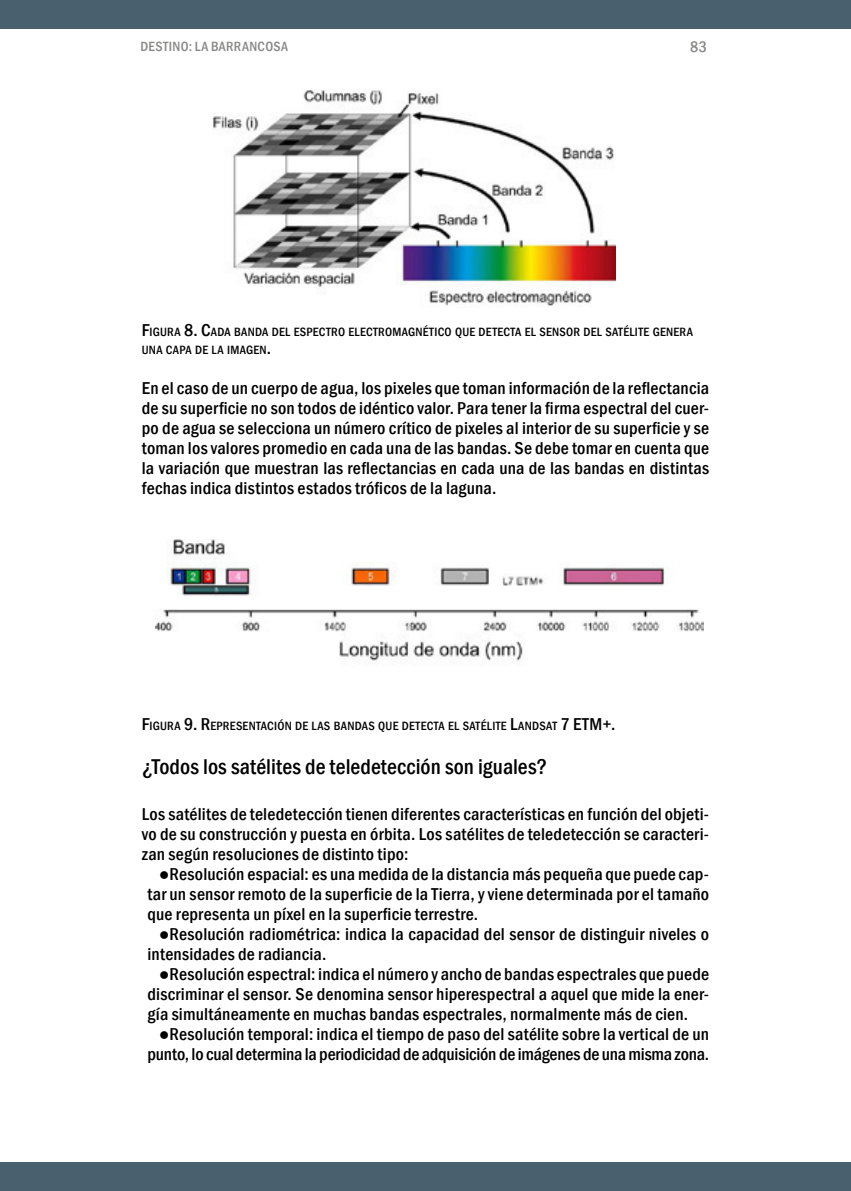
<style>
.page{position:relative;width:851px;height:1191px;background:#fff}
.page>*{position:absolute;margin:0;border:0;box-sizing:border-box;transform-origin:0 0}
.t1{font:500 condensed 22px "Franklin Gothic";letter-spacing:.005em;color:#000}
.t2{font:500 condensed 17.6px/20px "Franklin Gothic";letter-spacing:.01em;color:#000;text-align:justify}
.t3{font:500 condensed 15.6px "Franklin Gothic";color:#878786}
.t4{font:500 condensed 13.8px "Franklin Gothic";letter-spacing:.025em;color:#878786}
.t5{font:500 condensed 12.4px/18px "Franklin Gothic";letter-spacing:.02em;color:#000}
.s1{font-size:17.6px}
</style>
<div class="page">
<img style="left:213px;top:90px;width:402px;height:216px">
<img style="left:155px;top:539px;width:548px;height:123px">
<div style="left:0;top:0;width:850px;height:28px;background:#49606e"></div>
<div style="left:0;top:1162px;width:850px;height:29px;background:#49606e"></div>
<p class="t4" style="left:140px;top:41px;width:149px">DESTINO: LA BARRANCOSA</p>
<p class="t3" style="left:690px;top:41px;width:18px">83</p>
<p class="t5" style="left:142px;top:323px;width:552px"><span class="s1">F</span>IGURA <span class="s1">8. C</span>ADA BANDA DEL ESPECTRO ELECTROMAGNÉTICO QUE DETECTA EL SENSOR DEL SATÉLITE GENERA<br>UNA CAPA DE LA IMAGEN<span class="s1">.</span></p>
<p class="t2" style="left:142px;top:378px;width:568px">En el caso de un cuerpo de agua, los pixeles que toman información de la reflectancia de su superficie no son todos de idéntico valor. Para tener la firma espectral del cuer&shy;po de agua se selecciona un número crítico de pixeles al interior de su superficie y se toman los valores promedio en cada una de las bandas. Se debe tomar en cuenta que la variación que muestran las reflectancias en cada una de las bandas en distintas fechas indica distintos estados tróficos de la laguna.</p>
<p class="t5" style="left:142px;top:717px;width:475px"><span class="s1">F</span>IGURA <span class="s1">9. R</span>EPRESENTACIÓN DE LAS BANDAS QUE DETECTA EL SATÉLITE <span class="s1">L</span>ANDSAT <span class="s1">7 ETM+.</span></p>
<p class="t1" style="left:142px;top:757px;width:407px">¿Todos los satélites de teledetección son iguales?</p>
<p class="t2" style="left:142px;top:804px;width:568px">Los satélites de teledetección tienen diferentes características en función del objeti&shy;vo de su construcción y puesta en órbita. Los satélites de teledetección se caracteri&shy;zan según resoluciones de distinto tipo:</p>
<p class="t2" style="left:147px;top:863px;width:563px;text-indent:11px">●Resolución espacial: es una medida de la distancia más pequeña que puede cap&shy;tar un sensor remoto de la superficie de la Tierra, y viene determinada por el tamaño que representa un píxel en la superficie terrestre.</p>
<p class="t2" style="left:147px;top:923px;width:563px;text-indent:11px">●Resolución radiométrica: indica la capacidad del sensor de distinguir niveles o intensidades de radiancia.</p>
<p class="t2" style="left:147px;top:963px;width:563px;text-indent:11px">●Resolución espectral: indica el número y ancho de bandas espectrales que puede discriminar el sensor. Se denomina sensor hiperespectral a aquel que mide la ener&shy;gía simultáneamente en muchas bandas espectrales, normalmente más de cien.</p>
<p class="t2" style="left:147px;top:1023px;width:563px;text-align:right">●Resolución temporal: indica el tiempo de paso del satélite sobre la vertical de un punto, lo cual determina la periodicidad de adquisición de imágenes de una misma zona.</p>
</div>
